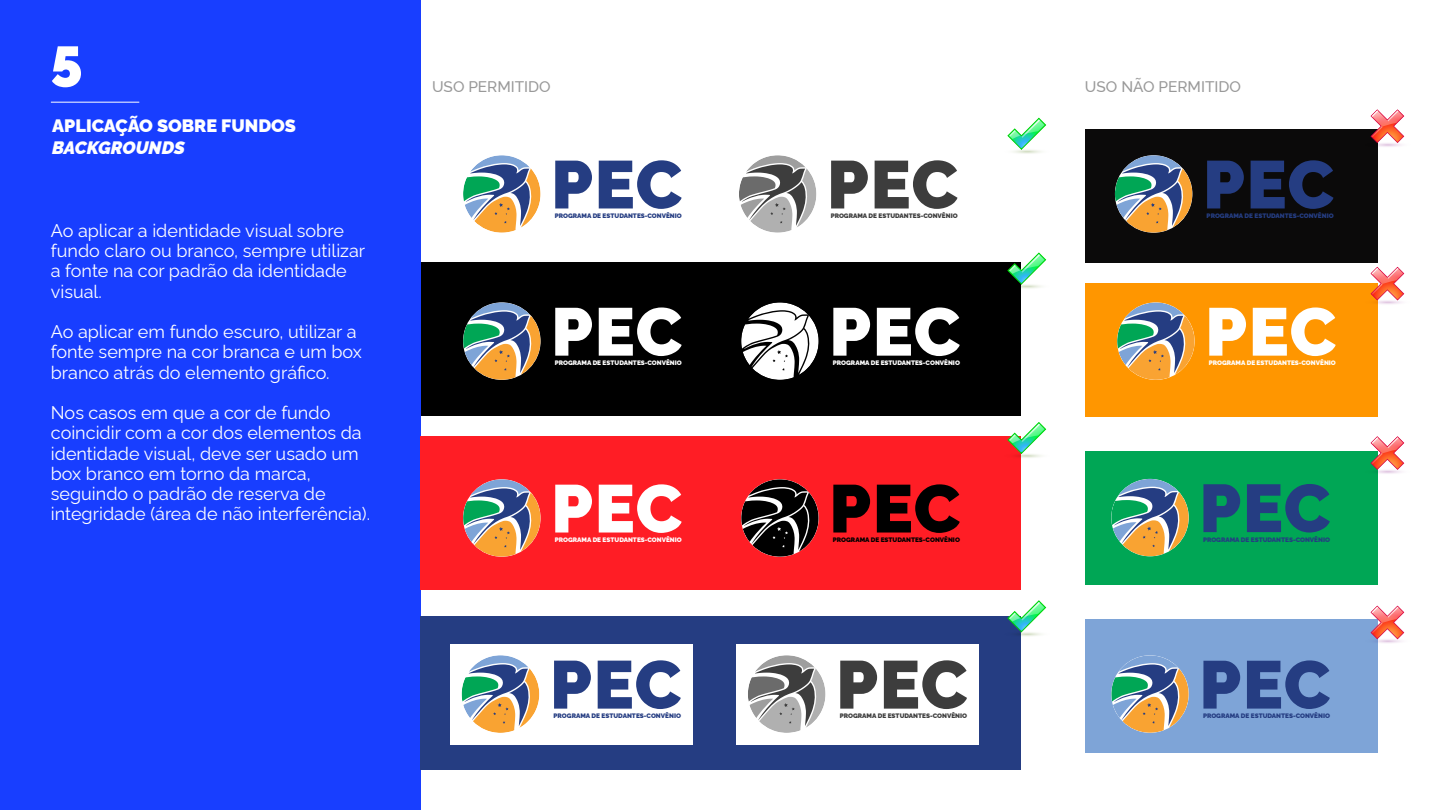
<style>
.page{position:relative;width:1440px;height:810px;background:#fff}
.page>*{position:absolute;margin:0;border:0;box-sizing:border-box;transform-origin:0 0}
.t1{font:900 67.57px "Raleway";color:#253d82}
.t2{font:900 67.57px "Raleway";color:#3d3d3d}
.t3{font:900 67.43px "Raleway";letter-spacing:.015em;color:#253d82}
.t4{font:900 67.43px "Raleway";letter-spacing:.015em;color:#fff}
.t5{font:900 67.43px "Raleway";color:#3d3d3d}
.t6{font:900 67.43px "Raleway";color:#000}
.t7{font:900 57px "Rawline";color:#fff}
.t8{font:18px/20.2px "Rawline";color:#fff}
.t9{font:900 18px "Rawline";color:#fff}
.t10{font:italic 900 18px "Rawline";letter-spacing:-.005em;color:#fff}
.t11{font:500 15.38px "Rawline";color:#999}
.t12{font:900 6.52px "Raleway";color:#253d82}
.t13{font:900 6.52px "Raleway";color:#3d3d3d}
.t14{font:900 6.45px "Raleway";color:#253d82}
.t15{font:900 6.45px "Raleway";color:#fff}
.t16{font:900 6.45px "Raleway";color:#3d3d3d}
.t17{font:900 6.45px "Raleway";color:#000}
</style>
<div class="page">
<div style="left:1085px;top:129px;width:292px;height:134px;background:#0b0a0a"></div>
<div style="left:1085px;top:283px;width:292px;height:133px;background:#ff9600"></div>
<div style="left:1085px;top:451px;width:292px;height:134px;background:#00a655"></div>
<div style="left:1085px;top:619px;width:292px;height:134px;background:#7ea4d7"></div>
<div style="left:421px;top:263px;width:600px;height:153px;background:#000"></div>
<div style="left:0;top:0;width:421px;height:810px;background:#183eff"></div>
<hr style="left:51px;top:102px;width:88px;height:1px;background:#fff">
<div style="left:421px;top:436px;width:600px;height:153px;background:#ff1d25"></div>
<div style="left:421px;top:616px;width:600px;height:153px;background:#253d82"></div>
<svg style="left:1004px;top:148px;width:46px;height:7px"></svg>
<svg style="left:1007px;top:118px;width:40px;height:33px"></svg>
<svg style="left:1004px;top:283px;width:46px;height:6px"></svg>
<svg style="left:1007px;top:253px;width:40px;height:33px"></svg>
<svg style="left:1004px;top:452px;width:46px;height:7px"></svg>
<svg style="left:1007px;top:422px;width:40px;height:33px"></svg>
<svg style="left:1004px;top:630px;width:46px;height:7px"></svg>
<svg style="left:1007px;top:600px;width:40px;height:33px"></svg>
<svg style="left:1364px;top:141px;width:47px;height:7px"></svg>
<svg style="left:1371px;top:109px;width:33px;height:34px"></svg>
<svg style="left:1364px;top:298px;width:47px;height:7px"></svg>
<svg style="left:1371px;top:267px;width:33px;height:34px"></svg>
<svg style="left:1364px;top:468px;width:47px;height:7px"></svg>
<svg style="left:1371px;top:436px;width:33px;height:34px"></svg>
<svg style="left:1364px;top:637px;width:47px;height:7px"></svg>
<svg style="left:1371px;top:606px;width:33px;height:33px"></svg>
<svg style="left:463px;top:155px;width:78px;height:78px"></svg>
<svg style="left:1111px;top:479px;width:78px;height:77px"></svg>
<svg style="left:1111px;top:655px;width:78px;height:78px"></svg>
<svg style="left:1115px;top:155px;width:77px;height:78px"></svg>
<svg style="left:739px;top:155px;width:77px;height:78px"></svg>
<svg style="left:463px;top:302px;width:78px;height:78px"></svg>
<svg style="left:1117px;top:302px;width:78px;height:78px"></svg>
<svg style="left:741px;top:302px;width:78px;height:78px"></svg>
<svg style="left:463px;top:479px;width:78px;height:78px"></svg>
<svg style="left:741px;top:479px;width:78px;height:78px"></svg>
<div style="left:450px;top:644px;width:242px;height:100px;background:#fff"></div>
<svg style="left:462px;top:655px;width:77px;height:78px"></svg>
<div style="left:736px;top:644px;width:243px;height:100px;background:#fff"></div>
<svg style="left:748px;top:655px;width:78px;height:78px"></svg>
<h3 class="t7" style="left:50px;top:23px;width:35px">5</h3>
<p class="t9" style="left:52px;top:112px;width:245px">APLICAÇÃO SOBRE FUNDOS</p>
<p class="t10" style="left:52px;top:133px;width:134px">BACKGROUNDS</p>
<p class="t8" style="left:51px;top:219px;width:316px">Ao aplicar a identidade visual sobre fundo claro ou branco, sempre utilizar a fonte na cor padrão da identidade visual.</p>
<p class="t8" style="left:51px;top:320px;width:313px">Ao aplicar em fundo escuro, utilizar a fonte sempre na cor branca e um box branco atrás do elemento gráfico.</p>
<p class="t8" style="left:51px;top:401px;width:321px">Nos casos em que a cor de fundo coincidir com a cor dos elementos da identidade visual, deve ser usado um box branco em torno da marca, seguindo o padrão de reserva de integridade (área de não interferência).</p>
<p class="t11" style="left:432px;top:75px;width:120px">USO PERMITIDO</p>
<p class="t11" style="left:1085px;top:75px;width:158px">USO NÃO PERMITIDO</p>
<h2 class="t3" style="left:551px;top:133px;width:133px">PEC</h2>
<p class="t14" style="left:555px;top:211px;width:129px">PROGRAMA DE ESTUDANTES-CONVÊNIO</p>
<h2 class="t4" style="left:551px;top:280px;width:133px">PEC</h2>
<p class="t15" style="left:555px;top:358px;width:129px">PROGRAMA DE ESTUDANTES-CONVÊNIO</p>
<h2 class="t4" style="left:551px;top:457px;width:133px">PEC</h2>
<p class="t15" style="left:555px;top:535px;width:129px">PROGRAMA DE ESTUDANTES-CONVÊNIO</p>
<h1 class="t1" style="left:550px;top:633px;width:133px">PEC</h1>
<p class="t12" style="left:554px;top:711px;width:129px">PROGRAMA DE ESTUDANTES-CONVÊNIO</p>
<h2 class="t5" style="left:827px;top:133px;width:133px">PEC</h2>
<p class="t16" style="left:831px;top:211px;width:129px">PROGRAMA DE ESTUDANTES-CONVÊNIO</p>
<h2 class="t4" style="left:829px;top:280px;width:133px">PEC</h2>
<p class="t15" style="left:833px;top:358px;width:129px">PROGRAMA DE ESTUDANTES-CONVÊNIO</p>
<h2 class="t6" style="left:829px;top:457px;width:133px">PEC</h2>
<p class="t17" style="left:833px;top:535px;width:129px">PROGRAMA DE ESTUDANTES-CONVÊNIO</p>
<h1 class="t2" style="left:836px;top:633px;width:133px">PEC</h1>
<p class="t13" style="left:840px;top:711px;width:129px">PROGRAMA DE ESTUDANTES-CONVÊNIO</p>
<h2 class="t3" style="left:1203px;top:133px;width:133px">PEC</h2>
<p class="t14" style="left:1207px;top:211px;width:129px">PROGRAMA DE ESTUDANTES-CONVÊNIO</p>
<h2 class="t4" style="left:1205px;top:280px;width:133px">PEC</h2>
<p class="t15" style="left:1209px;top:358px;width:129px">PROGRAMA DE ESTUDANTES-CONVÊNIO</p>
<h2 class="t3" style="left:1199px;top:457px;width:133px">PEC</h2>
<p class="t14" style="left:1203px;top:534px;width:129px">PROGRAMA DE ESTUDANTES-CONVÊNIO</p>
<h2 class="t3" style="left:1199px;top:633px;width:133px">PEC</h2>
<p class="t14" style="left:1203px;top:711px;width:129px">PROGRAMA DE ESTUDANTES-CONVÊNIO</p>
</div>
